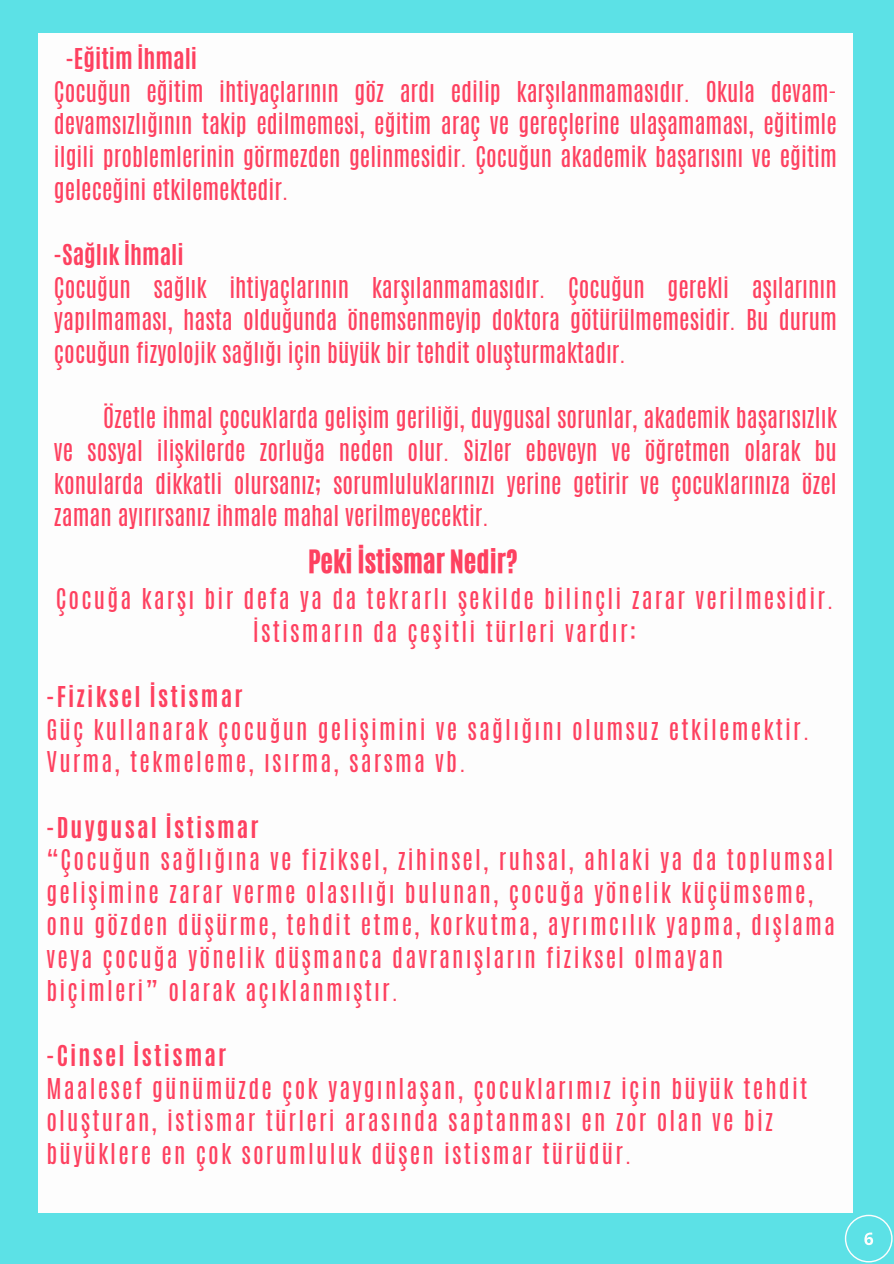
<style>
.page{position:relative;width:894px;height:1264px;background:#fff}
.page>*{position:absolute;margin:0;border:0;box-sizing:border-box;transform-origin:0 0}
.t1{font:27px "CA Generated";color:#fe4160}
.t2{font:24px/32.7px "Antonio";letter-spacing:.09em;color:#fe4160;text-align:justify}
.t3{font:700 24px "Antonio";letter-spacing:.09em;color:#fe4160}
.t4{font:700 24px "Antonio";color:#fe4160}
</style>
<div class="page">
<div style="left:0;top:0;width:893px;height:1263px;background:#5ce1e6"></div>
<div style="left:38px;top:34px;width:814px;height:1179px;background:#fdfdfd"></div>
<svg style="left:844px;top:1214px;width:48px;height:48px"></svg>
<p class="t4" style="left:66px;top:41px;width:133px">-Eğitim İhmali</p>
<p class="t2" style="left:54px;top:75px;width:784px">Çocuğun eğitim ihtiyaçlarının göz ardı edilip karşılanmamasıdır. Okula devam&shy;devamsızlığının takip edilmemesi, eğitim araç ve gereçlerine ulaşamaması, eğitimle ilgili problemlerinin görmezden gelinmesidir. Çocuğun akademik başarısını ve eğitim geleceğini etkilemektedir.</p>
<p class="t4" style="left:54px;top:237px;width:131px">-Sağlık İhmali</p>
<p class="t2" style="left:54px;top:271px;width:784px">Çocuğun sağlık ihtiyaçlarının karşılanmamasıdır. Çocuğun gerekli aşılarının yapılmaması, hasta olduğunda önemsenmeyip doktora götürülmemesidir. Bu durum çocuğun fizyolojik sağlığı için büyük bir tehdit oluşturmaktadır.</p>
<p class="t2" style="left:54px;top:402px;width:784px;text-indent:49px">Özetle ihmal çocuklarda gelişim geriliği, duygusal sorunlar, akademik başarısızlık ve sosyal ilişkilerde zorluğa neden olur. Sizler ebeveyn ve öğretmen olarak bu konularda dikkatli olursanız; sorumluluklarınızı yerine getirir ve çocuklarınıza özel zaman ayırırsanız ihmale mahal verilmeyecektir.</p>
<p class="t1" style="left:308px;top:540px;width:211px">Peki İstismar Nedir?</p>
<p class="t2" style="left:56px;top:582px;width:779px;text-align:center">Çocuğa karşı bir defa ya da tekrarlı şekilde bilinçli zarar verilmesidir.<br>İstismarın da çeşitli türleri vardır:</p>
<p class="t3" style="left:46px;top:678px;width:197px">-Fiziksel İstismar</p>
<p class="t2" style="left:46px;top:713px;width:764px">Güç kullanarak çocuğun gelişimini ve sağlığını olumsuz etkilemektir.<br>Vurma, tekmeleme, ısırma, sarsma vb.</p>
<p class="t3" style="left:46px;top:809px;width:214px">-Duygusal İstismar</p>
<p class="t2" style="left:46px;top:843px;width:789px;text-align:left">“Çocuğun sağlığına ve fiziksel, zihinsel, ruhsal, ahlaki ya da toplumsal gelişimine zarar verme olasılığı bulunan, çocuğa yönelik küçümseme, onu gözden düşürme, tehdit etme, korkutma, ayrımcılık yapma, dışlama veya çocuğa yönelik düşmanca davranışların fiziksel olmayan biçimleri” olarak açıklanmıştır.</p>
<p class="t3" style="left:46px;top:1037px;width:181px">-Cinsel İstismar</p>
<p class="t2" style="left:46px;top:1072px;width:762px;text-align:left">Maalesef günümüzde çok yaygınlaşan, çocuklarımız için büyük tehdit oluşturan, istismar türleri arasında saptanması en zor olan ve biz büyüklere en çok sorumluluk düşen istismar türüdür.</p>
</div>
